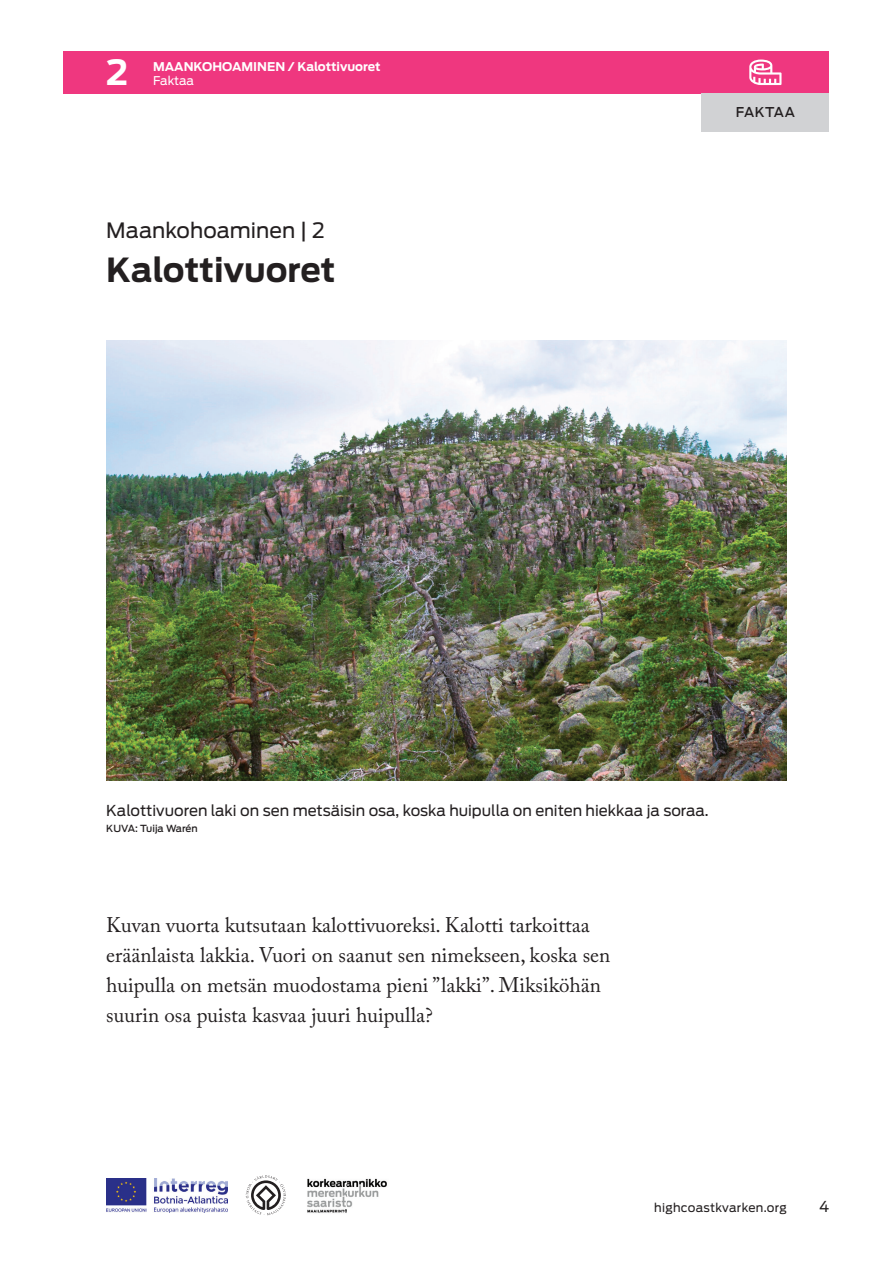
<style>
.page{position:relative;width:893px;height:1263px;background:#fff}
.page>*{position:absolute;margin:0;border:0;box-sizing:border-box;transform-origin:0 0}
.t1{font:700 34.5px "Antenna";color:#fff}
.t2{font:700 33px "Antenna";color:#231f20}
.t3{font:21px/30px "Adobe Caslon Pro";color:#231f20}
.t4{font:21px "Antenna";color:#231f20}
.t5{font:15px "Antenna";color:#231f20}
.t6{font:500 13.5px "Antenna";letter-spacing:.03em;color:#231f20}
.t7{font:700 12px "Antenna";color:#fff}
.t8{font:12px "Antenna";letter-spacing:.025em;color:#231f20}
.t9{font:12px "Antenna";letter-spacing:-.01em;color:#fff}
.t10{font:500 9.75px "Antenna";color:#231f20}
</style>
<div class="page">
<div style="left:64px;top:51px;width:765px;height:43px;background:#ef377f"></div>
<div style="left:702px;top:94px;width:127px;height:38px;background:#d1d2d4"></div>
<svg style="left:749px;top:60px;width:32px;height:25px"></svg>
<img style="left:106px;top:1178px;width:122px;height:34px">
<svg style="left:246px;top:1175px;width:40px;height:40px"></svg>
<img style="left:307px;top:1178px;width:80px;height:35px">
<img style="left:106px;top:340px;width:681px;height:440px">
<h1 class="t1" style="left:106px;top:52px;width:24px">2</h1>
<p class="t7" style="left:153px;top:60px;width:229px">MAANKOHOAMINEN / Kalottivuoret</p>
<p class="t9" style="left:153px;top:73px;width:43px">Faktaa</p>
<p class="t4" style="left:106px;top:218px;width:220px">Maankohoaminen | 2</p>
<h2 class="t2" style="left:106px;top:250px;width:231px">Kalottivuoret</h2>
<p class="t6" style="left:736px;top:104px;width:61px">FAKTAA</p>
<p class="t5" style="left:106px;top:801px;width:604px">Kalottivuoren laki on sen metsäisin osa, koska huipulla on eniten hiekkaa ja soraa.</p>
<p class="t10" style="left:106px;top:823px;width:93px">KUVA: Tuija Warén</p>
<p class="t3" style="left:106px;top:909px;width:505px">Kuvan vuorta kutsutaan kalottivuoreksi. Kalotti tarkoittaa eräänlaista lakkia. Vuori on saanut sen nimekseen, koska sen huipulla on metsän muodostama pieni ”lakki”. Miksiköhän suurin osa puista kasvaa juuri huipulla?</p>
<p class="t8" style="left:654px;top:1200px;width:134px">highcoastkvarken.org</p>
<p class="t5" style="left:819px;top:1197px;width:12px">4</p>
</div>
